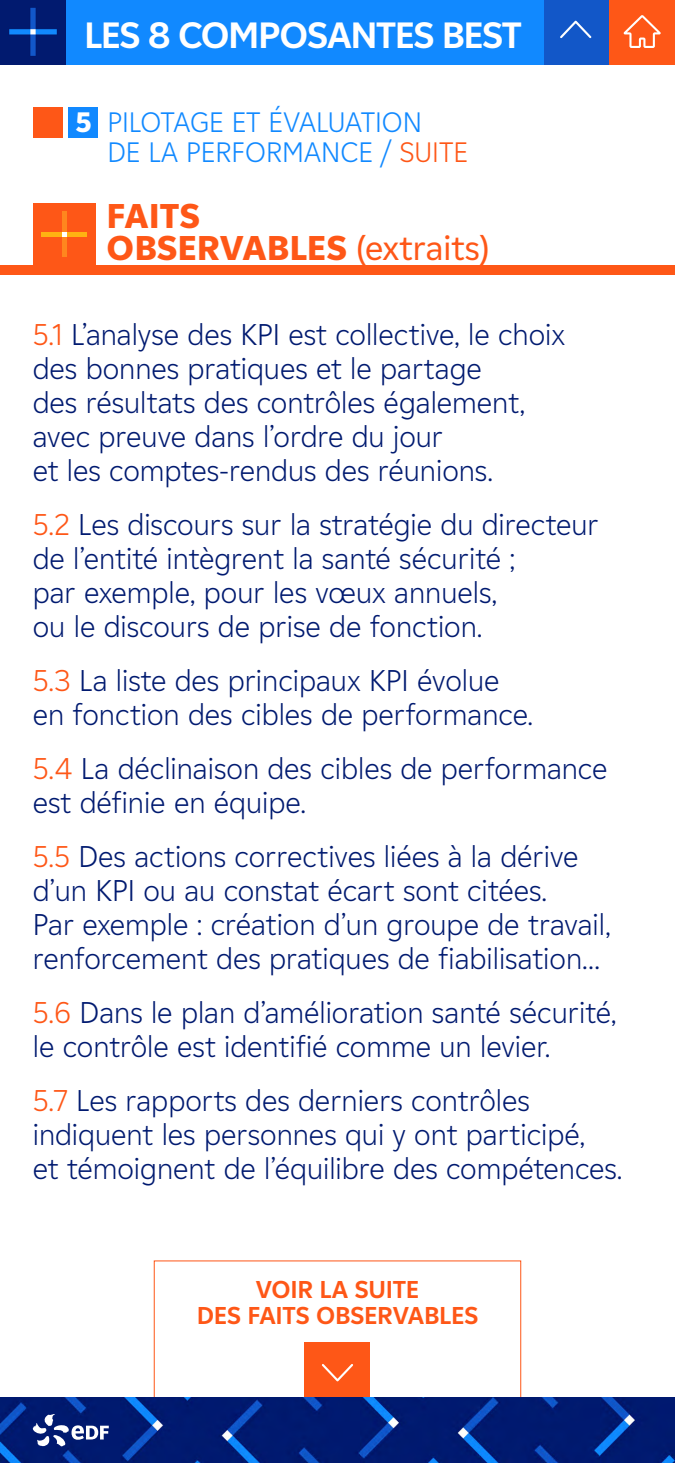
<style>
.page{position:relative;width:675px;height:1463px;background:#fff}
.page>*{position:absolute;margin:0;border:0;box-sizing:border-box;transform-origin:0 0}
.t1{font:700 36.56px "EDF2020";letter-spacing:-.04em;color:#fff}
.t2{font:800 34.31px "EDF2020";color:#fe5717}
.t3{font:300 30px/34px "EDF2020";color:#011a70}
.t4{font:300 28.12px/29.1px "EDF2020";color:#1189ff}
.t5{font:700 24.38px "EDF2020";letter-spacing:-.01em;color:#fe5717}
.s1{font-weight:800;color:#fff}
.s2{color:#fe5717}
.s3{font-weight:400}
</style>
<div class="page">
<div style="left:154px;top:1260px;width:367px;height:148px;border:1px solid #fe5717"></div>
<div style="left:305px;top:1342px;width:65px;height:66px;background:#fe5717"></div>
<svg style="left:322px;top:1364px;width:31px;height:18px"></svg>
<div style="left:0;top:0;width:675px;height:64px;background:#1189ff"></div>
<img style="left:0;top:1397px;width:675px;height:65px">
<svg style="left:33px;top:1413px;width:76px;height:33px"></svg>
<div style="left:544px;top:0;width:65px;height:64px;background:#1257c8"></div>
<svg style="left:560px;top:20px;width:32px;height:19px"></svg>
<div style="left:0;top:265px;width:675px;height:9px;background:#fe5717"></div>
<div style="left:33px;top:203px;width:63px;height:62px;background:#fe5717"></div>
<div style="left:62px;top:236px;width:5px;height:21px;background:#ff861e"></div>
<div style="left:62px;top:211px;width:5px;height:20px;background:#ff861e"></div>
<div style="left:67px;top:231px;width:20px;height:5px;background:#ffb212"></div>
<div style="left:42px;top:231px;width:20px;height:5px;background:#ffb212"></div>
<svg style="left:62px;top:231px;width:5px;height:5px"></svg>
<div style="left:68px;top:108px;width:30px;height:30px;background:#1189ff"></div>
<div style="left:33px;top:108px;width:30px;height:30px;background:#fe5717"></div>
<div style="left:609px;top:0;width:66px;height:64px;background:#fe5717"></div>
<svg style="left:623px;top:15px;width:38px;height:33px"></svg>
<img style="left:0;top:0;width:66px;height:64px">
<p class="t1" style="left:84px;top:9px;width:439px">LES 8 COMPOSANTES BEST</p>
<p class="t4" style="left:107px;top:107px;width:362px;text-indent:-32px"><span class="s1">5</span> PILOTAGE ET ÉVALUATION<br>DE LA PERFORMANCE / <span class="s2">SUITE</span></p>
<p class="t2" style="left:107px;top:192px;width:95px">FAITS</p>
<p class="t2" style="left:107px;top:223px;width:384px">OBSERVABLES <span class="s3">(extraits)</span></p>
<p class="t3" style="left:33px;top:317px;width:534px"><span class="s2">5.1</span> L’analyse des KPI est collective, le choix des bonnes pratiques et le partage<br>des résultats des contrôles également, avec preuve dans l’ordre du jour<br>et les comptes-rendus des réunions.</p>
<p class="t3" style="left:33px;top:507px;width:568px"><span class="s2">5.2</span> Les discours sur la stratégie du directeur de l’entité intègrent la santé sécurité ;<br>par exemple, pour les vœux annuels,<br>ou le discours de prise de fonction.</p>
<p class="t3" style="left:33px;top:663px;width:502px"><span class="s2">5.3</span> La liste des principaux KPI évolue en fonction des cibles de performance.</p>
<p class="t3" style="left:33px;top:751px;width:576px"><span class="s2">5.4</span> La déclinaison des cibles de performance est définie en équipe.</p>
<p class="t3" style="left:33px;top:839px;width:580px"><span class="s2">5.5</span> Des actions correctives liées à la dérive d’un KPI ou au constat écart sont citées.<br>Par exemple : création d’un groupe de travail, renforcement des pratiques de fiabilisation…</p>
<p class="t3" style="left:33px;top:995px;width:585px"><span class="s2">5.6</span> Dans le plan d’amélioration santé sécurité, le contrôle est identifié comme un levier.</p>
<p class="t3" style="left:33px;top:1083px;width:591px"><span class="s2">5.7</span> Les rapports des derniers contrôles indiquent les personnes qui y ont participé,<br>et témoignent de l’équilibre des compétences.</p>
<p class="t5" style="left:256px;top:1271px;width:165px">VOIR LA SUITE</p>
<p class="t5" style="left:197px;top:1298px;width:283px">DES FAITS OBSERVABLES</p>
</div>
